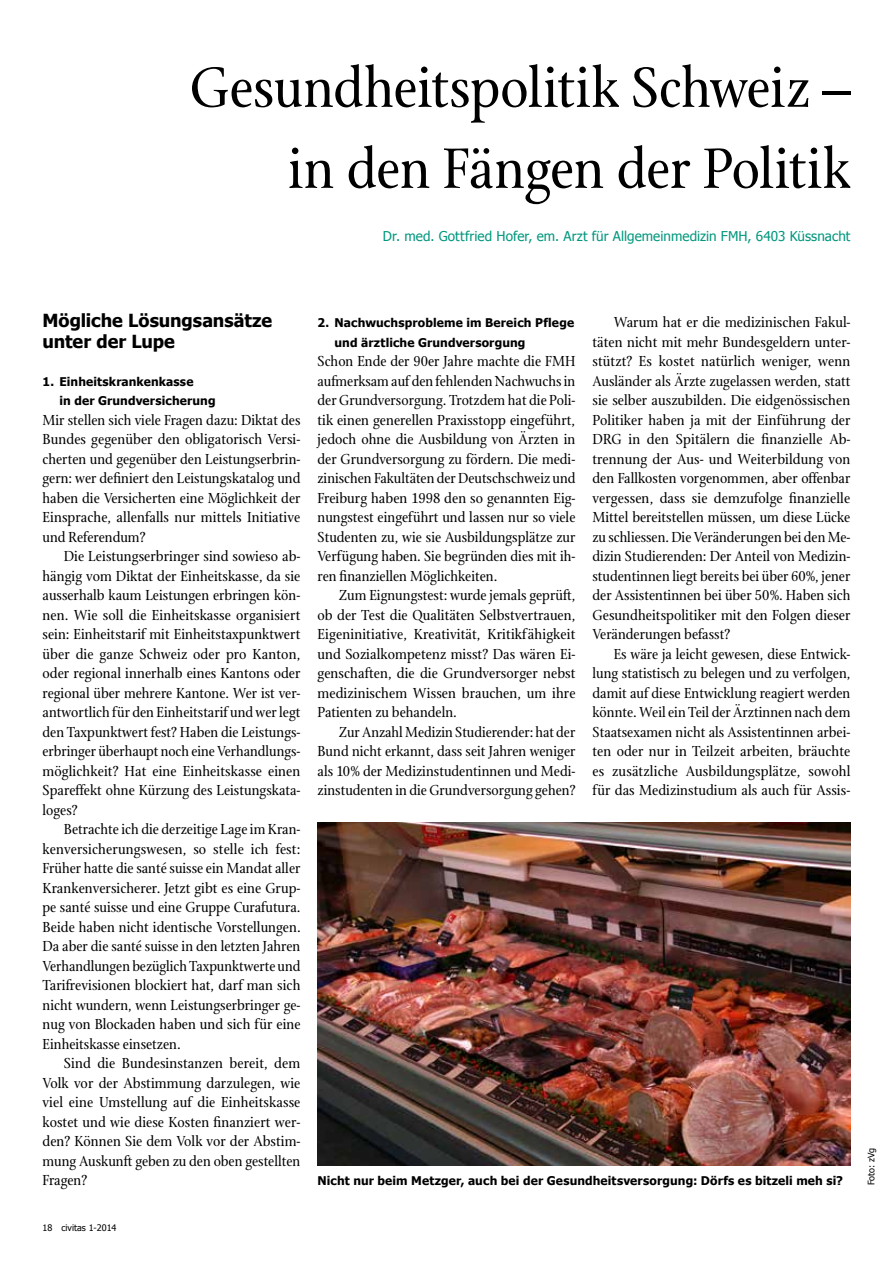
<style>
.page{position:relative;width:893px;height:1263px;background:#fff}
.page>*{position:absolute;margin:0;border:0;box-sizing:border-box;transform-origin:0 0}
.t1{font:61.5px/81px "Stone Print";letter-spacing:-.005em;color:#000;text-align:right}
.t2{font:700 18px/21px "Tahoma";letter-spacing:-.005em;color:#000}
.t3{font:15.75px/19.5px "Stone Print";color:#000;text-align:justify}
.t4{font:13.5px "Tahoma";letter-spacing:.005em;color:#00977d}
.t5{font:700 12px/19.5px "Tahoma";letter-spacing:.01em;color:#000}
.t6{font:9px "Tahoma";color:#000}
</style>
<div class="page">
<img style="left:317px;top:823px;width:533px;height:343px">
<h1 class="t1" style="left:190px;top:47px;width:662px">Gesundheitspolitik Schweiz – in den Fängen der Politik</h1>
<p class="t4" style="left:383px;top:227px;width:469px">Dr. med. Gottfried Hofer, em. Arzt für Allgemeinmedizin FMH, 6403 Küssnacht</p>
<p class="t2" style="left:43px;top:309px;width:231px">Mögliche Lösungsansätze unter der Lupe</p>
<p class="t5" style="left:60px;top:371px;width:158px;text-indent:-17px">1. Einheitskrankenkasse<br>in der Grundversicherung</p>
<p class="t3" style="left:43px;top:410px;width:259px">Mir stellen sich viele Fragen dazu: Diktat des Bundes gegenüber den obligatorisch Versi&shy;cherten und gegenüber den Leistungserbrin&shy;gern: wer definiert den Leistungskatalog und haben die Versicherten eine Möglichkeit der Einsprache, allenfalls nur mittels Initiative und Referendum?</p>
<p class="t3" style="left:43px;top:546px;width:260px;text-indent:21px">Die Leistungserbringer sind sowieso ab&shy;hängig vom Diktat der Einheitskasse, da sie ausserhalb kaum Leistungen erbringen kön&shy;nen. Wie soll die Einheitskasse organisiert sein: Einheitstarif mit Einheitstaxpunktwert über die ganze Schweiz oder pro Kanton, oder regional innerhalb eines Kantons oder regional über mehrere Kantone. Wer ist ver&shy;antwortlich für den Einheitstarif und wer legt den Taxpunktwert fest? Haben die Leistungs&shy;erbringer überhaupt noch eine Verhandlungs&shy;möglichkeit? Hat eine Einheitskasse einen Spareffekt ohne Kürzung des Leistungskata&shy;loges?</p>
<p class="t3" style="left:43px;top:819px;width:260px;text-indent:21px">Betrachte ich die derzeitige Lage im Kran&shy;kenversicherungswesen, so stelle ich fest:<br>Früher hatte die santé suisse ein Mandat aller Krankenversicherer. Jetzt gibt es eine Grup&shy;pe santé suisse und eine Gruppe Curafutura.<br>Beide haben nicht identische Vorstellungen.<br>Da aber die santé suisse in den letzten Jahren Verhandlungen bezüglich Taxpunktwerte und Tarifrevisionen blockiert hat, darf man sich nicht wundern, wenn Leistungserbringer ge&shy;nug von Blockaden haben und sich für eine Einheitskasse einsetzen.</p>
<p class="t3" style="left:43px;top:1053px;width:259px;text-indent:21px">Sind die Bundesinstanzen bereit, dem Volk vor der Abstimmung darzulegen, wie viel eine Umstellung auf die Einheitskasse kostet und wie diese Kosten finanziert wer&shy;den? Können Sie dem Volk vor der Abstim&shy;mung Auskunft geben zu den oben gestellten Fragen?</p>
<p class="t6" style="left:43px;top:1222px;width:75px">18 civitas 1-2014</p>
<p class="t5" style="left:334px;top:312px;width:241px;text-indent:-17px">2. Nachwuchsprobleme im Bereich Pflege und ärztliche Grundversorgung</p>
<p class="t3" style="left:317px;top:351px;width:259px">Schon Ende der 90er Jahre machte die FMH aufmerksam auf den fehlenden Nachwuchs in der Grundversorgung. Trotzdem hat die Poli&shy;tik einen generellen Praxisstopp eingeführt, jedoch ohne die Ausbildung von Ärzten in der Grundversorgung zu fördern. Die medi&shy;zinischen Fakultäten der Deutschschweiz und Freiburg haben 1998 den so genannten Eig&shy;nungstest eingeführt und lassen nur so viele Studenten zu, wie sie Ausbildungsplätze zur Verfügung haben. Sie begründen dies mit ih&shy;ren finanziellen Möglichkeiten.</p>
<p class="t3" style="left:317px;top:585px;width:259px;text-indent:21px">Zum Eignungstest: wurde jemals geprüft, ob der Test die Qualitäten Selbstvertrauen, Eigeninitiative, Kreativität, Kritikfähigkeit und Sozialkompetenz misst? Das wären Ei&shy;genschaften, die die Grundversorger nebst medizinischem Wissen brauchen, um ihre Patienten zu behandeln.</p>
<p class="t3" style="left:317px;top:722px;width:260px;text-indent:21px">Zur Anzahl Medizin Studierender: hat der Bund nicht erkannt, dass seit Jahren weniger als 10% der Medizinstudentinnen und Medi&shy;zinstudenten in die Grundversorgung gehen?</p>
<p class="t3" style="left:592px;top:312px;width:260px;text-indent:21px">Warum hat er die medizinischen Fakul&shy;täten nicht mit mehr Bundesgeldern unter&shy;stützt? Es kostet natürlich weniger, wenn Ausländer als Ärzte zugelassen werden, statt sie selber auszubilden. Die eidgenössischen Politiker haben ja mit der Einführung der DRG in den Spitälern die finanzielle Ab&shy;trennung der Aus- und Weiterbildung von den Fallkosten vorgenommen, aber offenbar vergessen, dass sie demzufolge finanzielle Mittel bereitstellen müssen, um diese Lücke zu schliessen. Die Veränderungen bei den Me&shy;dizin Studierenden: Der Anteil von Medizin&shy;studentinnen liegt bereits bei über 60%, jener der Assistentinnen bei über 50%. Haben sich Gesundheitspolitiker mit den Folgen dieser Veränderungen befasst?</p>
<p class="t3" style="left:592px;top:644px;width:259px;text-indent:21px">Es wäre ja leicht gewesen, diese Entwick&shy;lung statistisch zu belegen und zu verfolgen, damit auf diese Entwicklung reagiert werden könnte. Weil ein Teil der Ärztinnen nach dem Staatsexamen nicht als Assistentinnen arbei&shy;ten oder nur in Teilzeit arbeiten, bräuchte es zusätzliche Ausbildungsplätze, sowohl für das Medizinstudium als auch für Assis-</p>
<p class="t5" style="left:317px;top:1170px;width:527px">Nicht nur beim Metzger, auch bei der Gesundheitsversorgung: Dörfs es bitzeli meh si?</p>
<p class="t6" style="left:865px;top:1185px;width:39px;rotate:-90deg">Foto: zVg</p>
</div>
